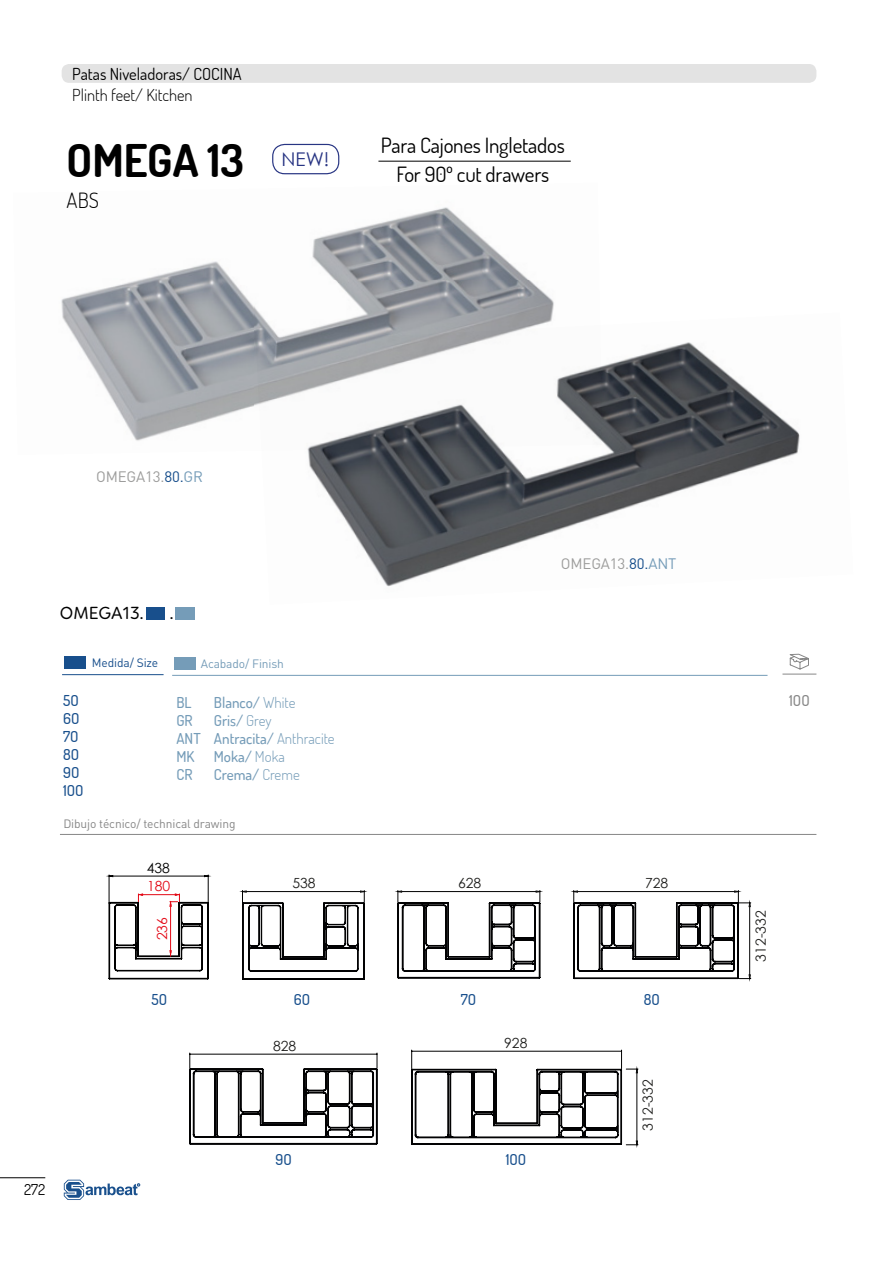
<style>
.page{position:relative;width:893px;height:1263px;background:#fff}
.page>*{position:absolute;margin:0;border:0;box-sizing:border-box;transform-origin:0 0}
.t1{font:700 45px "Dosis";color:#000}
.t2{font:21px/28.5px "Dosis";letter-spacing:-.01em;color:#000;text-align:center}
.t3{font:300 21px "Dosis";color:#000}
.t4{font:18.9px "Century Gothic";color:#283583}
.t5{font:18px "Linotte";color:#000}
.t6{font:16.5px "Dosis";color:#000}
.t7{font:300 16.5px "Dosis";color:#000}
.t8{font:500 15px/18px "Dosis";color:#759cb8}
.t9{font:15px "DIN Pro";letter-spacing:-.01em;color:#9d9d9c}
.t10{font:500 15px/18px "Dosis";color:#184f8c}
.t11{font:15px "Dosis";color:#000}
.t12{font:500 15px "Dosis";color:#878787}
.t13{font:13.95px "Century Gothic";color:#1e1e1c}
.t14{font:13.95px "Century Gothic";color:#e30916}
.t15{font:13.95px "Century Gothic";color:#000}
.t16{font:12px "DIN Pro";letter-spacing:-.01em;color:#878787}
.t17{font:12px "DIN Pro";letter-spacing:-.01em;color:#759cb8}
.t18{font:12px "DIN Pro";letter-spacing:-.01em;color:#184f8c}
.s1{color:#184f8c}
.s2{color:#759cb8}
.s3{font-weight:300}
</style>
<div class="page">
<hr style="left:0;top:1177px;width:45px;height:1px;background:#000">
<svg style="left:64px;top:1180px;width:76px;height:20px"></svg>
<div style="left:62px;top:64px;width:754px;height:19px;background:#e3e3e3;border-radius:8px"></div>
<img style="left:61px;top:207px;width:493px;height:234px">
<img style="left:256px;top:313px;width:544px;height:274px">
<div style="left:272px;top:144px;width:67px;height:30px;border:1px solid #283583;border-radius:12px"></div>
<svg style="left:789px;top:653px;width:20px;height:17px"></svg>
<hr style="left:782px;top:674px;width:34px;height:1px;background:#878787">
<hr style="left:172px;top:675px;width:595px;height:1px;background:#759cb8">
<div style="left:175px;top:657px;width:21px;height:13px;background:#759cb8"></div>
<hr style="left:62px;top:674px;width:102px;height:1px;background:#184f8c">
<div style="left:64px;top:656px;width:21px;height:13px;background:#184f8c"></div>
<div style="left:146px;top:607px;width:19px;height:13px;background:#184f8c"></div>
<div style="left:176px;top:607px;width:19px;height:13px;background:#759cb8"></div>
<hr style="left:60px;top:834px;width:756px;height:1px;background:#878787">
<svg style="left:242px;top:890px;width:123px;height:90px"></svg>
<svg style="left:397px;top:890px;width:144px;height:89px"></svg>
<svg style="left:573px;top:890px;width:178px;height:89px"></svg>
<svg style="left:411px;top:1050px;width:227px;height:95px"></svg>
<svg style="left:189px;top:1053px;width:189px;height:92px"></svg>
<hr style="left:378px;top:161px;width:193px;height:1px;background:#000">
<svg style="left:108px;top:875px;width:101px;height:104px"></svg>
<p class="t6" style="left:72px;top:63px;width:171px">Patas Niveladoras/ COCINA</p>
<p class="t7" style="left:72px;top:84px;width:122px">Plinth feet/ Kitchen</p>
<h1 class="t1" style="left:67px;top:131px;width:179px">OMEGA 13</h1>
<p class="t4" style="left:282px;top:146px;width:49px">NEW!</p>
<h2 class="t3" style="left:67px;top:187px;width:34px">ABS</h2>
<h2 class="t2" style="left:381px;top:131px;width:185px">Para Cajones Ingletados<br>For 90º cut drawers</h2>
<p class="t9" style="left:96px;top:467px;width:108px">OMEGA13.<span class="s1">80.</span><span class="s2">GR</span></p>
<p class="t5" style="left:60px;top:603px;width:85px">OMEGA13.</p>
<p class="t5" style="left:170px;top:603px;width:5px">.</p>
<p class="t18" style="left:92px;top:654px;width:68px">Medida/ Size</p>
<p class="t17" style="left:201px;top:656px;width:85px">Acabado/ Finish</p>
<p class="t10" style="left:63px;top:691px;width:22px">5O<br>6O<br>7O<br>8O<br>9O<br>1OO</p>
<p class="t8" style="left:176px;top:693px;width:17px">BL</p>
<p class="t8" style="left:214px;top:693px;width:83px">Blanco/ <span class="s3">White</span></p>
<p class="t8" style="left:176px;top:711px;width:18px">GR</p>
<p class="t8" style="left:176px;top:711px;width:160px;text-indent:38px">Gris/ <span class="s3">Grey<br></span>ANT Antracita/ <span class="s3">Anthracite<br></span>MK</p>
<p class="t8" style="left:214px;top:747px;width:72px">Moka/ <span class="s3">Moka</span></p>
<p class="t8" style="left:176px;top:765px;width:18px">CR</p>
<p class="t8" style="left:214px;top:765px;width:87px">Crema/ <span class="s3">Creme</span></p>
<p class="t16" style="left:63px;top:815px;width:174px">Dibujo técnico/ technical drawing</p>
<p class="t15" style="left:147px;top:858px;width:25px">438</p>
<p class="t9" style="left:561px;top:553px;width:117px">OMEGA13.<span class="s1">80.</span><span class="s2">ANT</span></p>
<p class="t14" style="left:147px;top:876px;width:25px">180</p>
<p class="t14" style="left:152px;top:940px;width:25px;rotate:-90deg">236</p>
<p class="t13" style="left:292px;top:874px;width:25px">538</p>
<p class="t13" style="left:458px;top:874px;width:25px">628</p>
<p class="t13" style="left:645px;top:874px;width:25px">728</p>
<p class="t11" style="left:24px;top:1180px;width:23px">272</p>
<p class="t10" style="left:151px;top:990px;width:17px">5O</p>
<p class="t10" style="left:294px;top:990px;width:18px">6O</p>
<p class="t10" style="left:461px;top:990px;width:17px">7O</p>
<p class="t10" style="left:644px;top:990px;width:18px">8O</p>
<p class="t13" style="left:273px;top:1036px;width:25px">828</p>
<p class="t13" style="left:504px;top:1033px;width:25px">928</p>
<p class="t10" style="left:276px;top:1150px;width:18px">9O</p>
<p class="t10" style="left:506px;top:1150px;width:22px">1OO</p>
<p class="t13" style="left:638px;top:1130px;width:53px;rotate:-90deg">312-332</p>
<p class="t12" style="left:789px;top:691px;width:22px">1OO</p>
<p class="t13" style="left:751px;top:961px;width:53px;rotate:-90deg">312-332</p>
</div>
